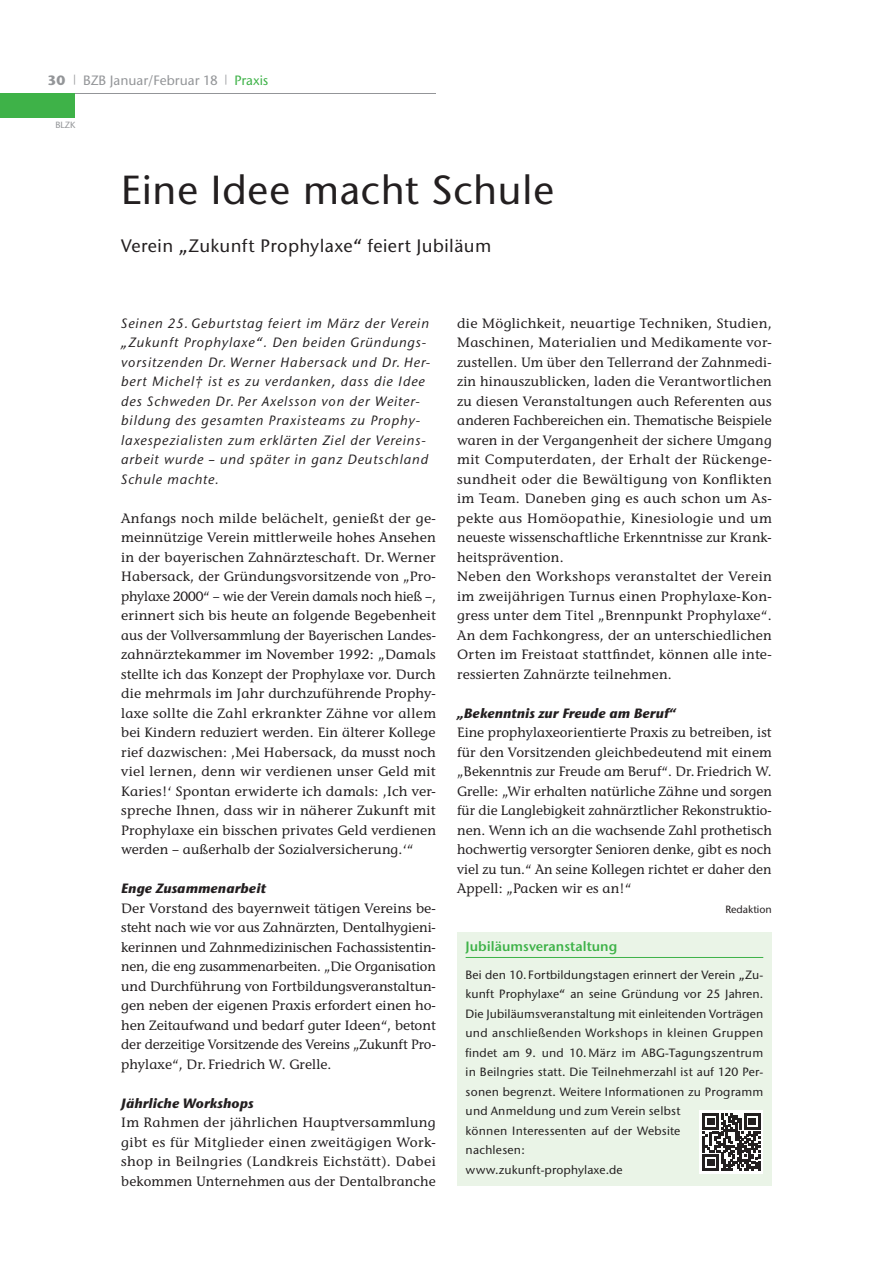
<style>
.page{position:relative;width:893px;height:1263px;background:#fff}
.page>*{position:absolute;margin:0;border:0;box-sizing:border-box;transform-origin:0 0}
.t1{font:500 40.5px "Stone Sans ITC Std";letter-spacing:.02em;color:#231f20}
.t2{font:500 18px "Stone Sans ITC Std";letter-spacing:.025em;color:#231f20}
.t3{font:500 13.5px/19.5px "Stone Inf ITC Std";letter-spacing:.02em;color:#231f20;text-align:justify}
.t4{font:italic 500 13.5px/19.5px "Stone Sans ITC Std";letter-spacing:.06em;color:#231f20}
.t5{font:italic 700 13.5px "Stone Sans ITC Std";color:#231f20}
.t6{font:600 13.5px "Stone Sans ITC Pro";color:#3eb248}
.t7{font:500 13.5px "Stone Sans ITC Std";color:#939598}
.t8{font:500 13.5px "Stone Sans ITC Std";color:#3eb248}
.t9{font:700 13.5px "Stone Sans ITC Std";color:#939598}
.t10{font:500 12px/19.5px "Stone Sans ITC Std";letter-spacing:.02em;color:#231f20}
.t11{font:500 10.5px "Stone Sans ITC Std";color:#231f20}
.t12{font:500 9px "Stone Sans ITC Std";color:#939598}
.s1{font-family:"Stone Inf ITC Std"}
</style>
<div class="page">
<div style="left:457px;top:932px;width:315px;height:254px;background:#eaf4e7"></div>
<hr style="left:466px;top:957px;width:297px;height:1px;background:#3eb248">
<div style="left:699px;top:1110px;width:64px;height:64px;background:linear-gradient(to right,#fff,#fff)"></div>
<svg style="left:703px;top:1113px;width:57px;height:58px;background:#6e6b6c"></svg>
<hr style="left:0;top:94px;width:436px;height:1px;background:#939598">
<div style="left:0;top:94px;width:75px;height:24px;background:#3eb248"></div>
<p class="t9" style="left:47px;top:75px;width:20px">30</p>
<p class="t8" style="left:225px;top:75px;width:45px"><sup>|</sup> Praxis</p>
<p class="t12" style="left:55px;top:121px;width:22px">BLZK</p>
<p class="t7" style="left:74px;top:75px;width:146px"><sup>|</sup> BZB Januar/Februar 18</p>
<h1 class="t1" style="left:121px;top:174px;width:435px">Eine Idee macht Schule</h1>
<h2 class="t2" style="left:121px;top:238px;width:372px">Verein „Zukunft Prophylaxe“ feiert Jubiläum</h2>
<p class="t4" style="left:121px;top:315px;width:311px">Seinen 25. Geburtstag feiert im März der Verein „Zukunft Prophylaxe“. Den beiden Gründungs&shy;vorsitzenden Dr. Werner Habersack und Dr. Her&shy;bert Michel<span class="s1">†</span> ist es zu verdanken, dass die Idee des Schweden Dr. Per Axelsson von der Weiter&shy;bildung des gesamten Praxisteams zu Prophy&shy;laxespezialisten zum erklärten Ziel der Vereins&shy;arbeit wurde – und später in ganz Deutschland Schule machte.</p>
<p class="t3" style="left:121px;top:510px;width:316px">Anfangs noch milde belächelt, genießt der ge&shy;meinnützige Verein mittlerweile hohes Ansehen in der bayerischen Zahnärzteschaft. Dr. Werner Habersack, der Gründungsvorsitzende von „Pro&shy;phylaxe 2000“ – wie der Verein damals noch hieß –, erinnert sich bis heute an folgende Begebenheit aus der Vollversammlung der Bayerischen Landes&shy;zahnärztekammer im November 1992: „Damals stellte ich das Konzept der Prophylaxe vor. Durch die mehrmals im Jahr durchzuführende Prophy&shy;laxe sollte die Zahl erkrankter Zähne vor allem bei Kindern reduziert werden. Ein älterer Kollege rief dazwischen: ,Mei Habersack, da musst noch viel lernen, denn wir verdienen unser Geld mit Karies!‘ Spontan erwiderte ich damals: ,Ich ver&shy;spreche Ihnen, dass wir in näherer Zukunft mit Prophylaxe ein bisschen privates Geld verdienen werden – außerhalb der Sozialversicherung.‘“</p>
<p class="t5" style="left:121px;top:883px;width:146px">Enge Zusammenarbeit</p>
<p class="t3" style="left:121px;top:900px;width:316px">Der Vorstand des bayernweit tätigen Vereins be&shy;steht nach wie vor aus Zahnärzten, Dentalhygieni&shy;kerinnen und Zahnmedizinischen Fachassistentin&shy;nen, die eng zusammenarbeiten. „Die Organisation und Durchführung von Fortbildungsveranstaltun&shy;gen neben der eigenen Praxis erfordert einen ho&shy;hen Zeitaufwand und bedarf guter Ideen“, betont der derzeitige Vorsitzende des Vereins „Zukunft Pro&shy;phylaxe“, Dr. Friedrich W. Grelle.</p>
<p class="t5" style="left:121px;top:1098px;width:134px">Jährliche Workshops</p>
<p class="t3" style="left:121px;top:1114px;width:316px">Im Rahmen der jährlichen Hauptversammlung gibt es für Mitglieder einen zweitägigen Work&shy;shop in Beilngries (Landkreis Eichstätt). Dabei bekommen Unternehmen aus der Dentalbranche</p>
<p class="t3" style="left:457px;top:315px;width:316px;text-align:left">die Möglichkeit, neuartige Techniken, Studien, Maschinen, Materialien und Medikamente vor&shy;zustellen. Um über den Tellerrand der Zahnmedi&shy;zin hinauszublicken, laden die Verantwortlichen zu diesen Veranstaltungen auch Referenten aus anderen Fachbereichen ein. Thematische Beispiele waren in der Vergangenheit der sichere Umgang mit Computerdaten, der Erhalt der Rückenge&shy;sundheit oder die Bewältigung von Konflikten im Team. Daneben ging es auch schon um As&shy;pekte aus Homöopathie, Kinesiologie und um neueste wissenschaftliche Erkenntnisse zur Krank&shy;heitsprävention.<br>Neben den Workshops veranstaltet der Verein im zweijährigen Turnus einen Prophylaxe-Kon&shy;gress unter dem Titel „Brennpunkt Prophylaxe“.<br>An dem Fachkongress, der an unterschiedlichen Orten im Freistaat stattfindet, können alle inte&shy;ressierten Zahnärzte teilnehmen.</p>
<p class="t5" style="left:457px;top:708px;width:220px">„Bekenntnis zur Freude am Beruf“</p>
<p class="t3" style="left:457px;top:724px;width:316px">Eine prophylaxeorientierte Praxis zu betreiben, ist für den Vorsitzenden gleichbedeutend mit einem „Bekenntnis zur Freude am Beruf“. Dr. Friedrich W.<br>Grelle: „Wir erhalten natürliche Zähne und sorgen für die Langlebigkeit zahnärztlicher Rekonstruktio&shy;nen. Wenn ich an die wachsende Zahl prothetisch hochwertig versorgter Senioren denke, gibt es noch viel zu tun.“ An seine Kollegen richtet er daher den Appell: „Packen wir es an!“</p>
<p class="t11" style="left:725px;top:905px;width:48px">Redaktion</p>
<p class="t6" style="left:466px;top:941px;width:153px">Jubiläumsveranstaltung</p>
<p class="t10" style="left:466px;top:966px;width:299px">Bei den 10. Fortbildungstagen erinnert der Verein „Zu&shy;kunft Prophylaxe“ an seine Gründung vor 25 Jahren.<br>Die Jubiläumsveranstaltung mit einleitenden Vorträgen und anschließenden Workshops in kleinen Gruppen findet am 9. und 10. März im ABG-Tagungszentrum in Beilngries statt. Die Teilnehmerzahl ist auf 120 Per&shy;sonen begrenzt. Weitere Informationen zu Programm und Anmeldung und zum Verein selbst<br>können Interessenten auf der Website<br>nachlesen:<br>www.zukunft-prophylaxe.de</p>
</div>
